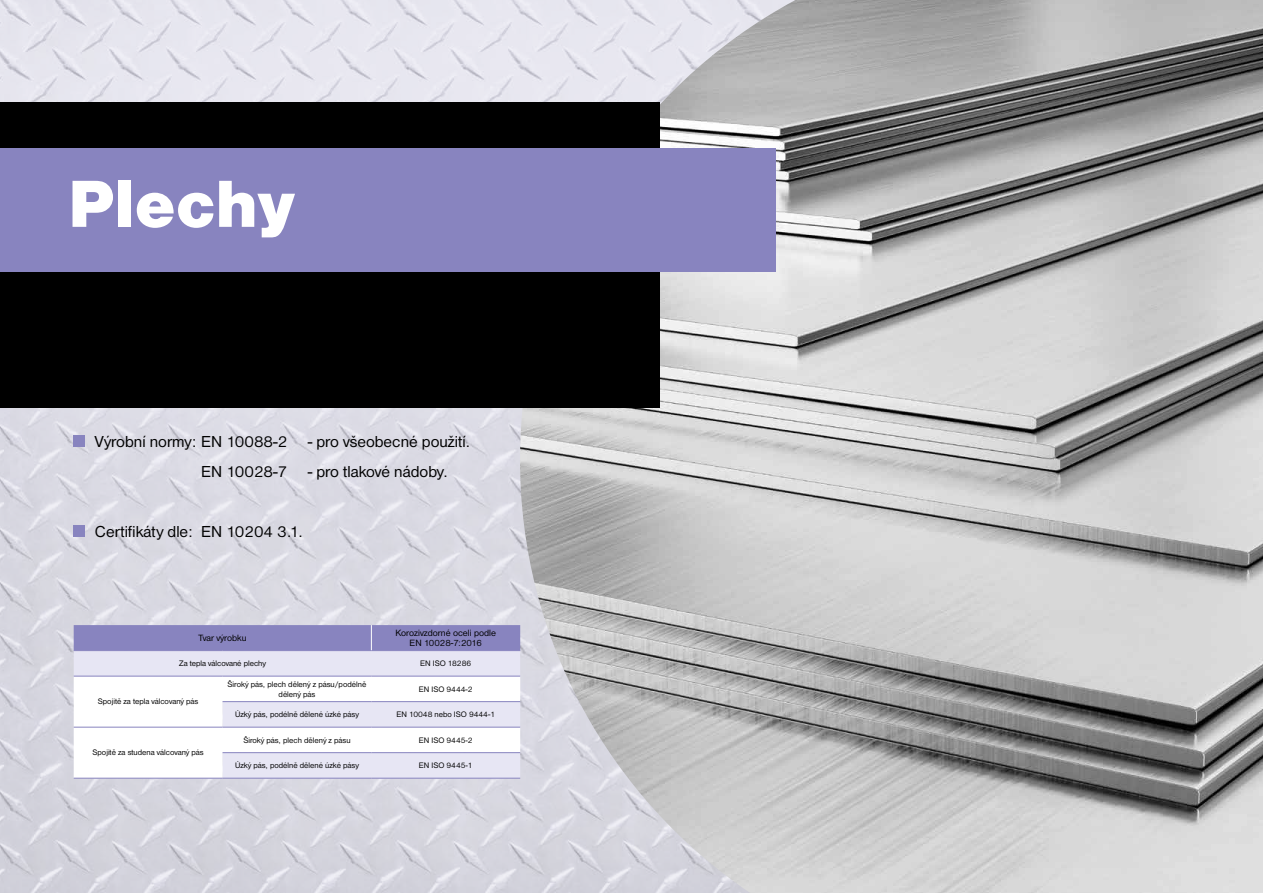
<style>
.page{position:relative;width:1263px;height:893px;background:#fff}
.page>*{position:absolute;margin:0;border:0;box-sizing:border-box;transform-origin:0 0}
.t1{font:69px "Nimbus Sans DOT Blac";color:#fff}
.t2{font:16.5px/30px "Nimbus Sans DOT";color:#000}
.t3{font:9.45px/10.5px "Nimbus Sans DOT";color:#000;text-align:center}
.t4{font:8.25px/9.9px "Nimbus Sans DOT";color:#000;text-align:center}
</style>
<div class="page">
<svg style="left:0;top:0;width:520px;height:893px;background:#dadae3"></svg>
<img style="left:520px;top:0;width:743px;height:893px">
<div style="left:0;top:102px;width:659px;height:305px;background:#000"></div>
<div style="left:0;top:149px;width:775px;height:123px;background:#8884bf"></div>
<svg style="left:74px;top:651px;width:446px;height:25px;background:#e5e4f2"></svg>
<svg style="left:74px;top:677px;width:446px;height:101px"></svg>
<hr style="left:74px;top:676px;width:149px;height:1px;background:#8884bf">
<hr style="left:223px;top:676px;width:148px;height:1px;background:#8884bf">
<hr style="left:371px;top:676px;width:149px;height:1px;background:#8884bf">
<hr style="left:223px;top:701px;width:148px;height:1px;background:#8884bf">
<hr style="left:371px;top:701px;width:149px;height:1px;background:#8884bf">
<hr style="left:74px;top:727px;width:149px;height:1px;background:#8884bf">
<hr style="left:223px;top:727px;width:148px;height:1px;background:#8884bf">
<hr style="left:371px;top:727px;width:149px;height:1px;background:#8884bf">
<hr style="left:223px;top:752px;width:148px;height:1px;background:#8884bf">
<hr style="left:371px;top:752px;width:149px;height:1px;background:#8884bf">
<hr style="left:74px;top:778px;width:149px;height:1px;background:#8884bf">
<hr style="left:223px;top:778px;width:148px;height:1px;background:#8884bf">
<hr style="left:371px;top:778px;width:149px;height:1px;background:#8884bf">
<div style="left:74px;top:625px;width:446px;height:26px;background:#8884bf"></div>
<hr style="left:74px;top:650px;width:149px;height:1px;background:#8884bf">
<hr style="left:223px;top:650px;width:148px;height:1px;background:#8884bf">
<div style="left:74px;top:436px;width:11px;height:11px;background:#8884bf"></div>
<div style="left:74px;top:526px;width:11px;height:11px;background:#8884bf"></div>
<h1 class="t1" style="left:68px;top:164px;width:228px">Plechy</h1>
<h2 class="t2" style="left:201px;top:427px;width:271px;text-indent:-106px">Výrobní normy: EN 10088-2 - pro všeobecné použití.<br>EN 10028-7 - pro tlakové nádoby.</h2>
<h2 class="t2" style="left:95px;top:517px;width:210px">Certifikáty dle: EN 10204 3.1.</h2>
<p class="t3" style="left:199px;top:633px;width:49px">Tvar výrobku</p>
<p class="t3" style="left:396px;top:627px;width:102px">Korozivzdorné oceli podle<br>EN 10028-7:2016</p>
<p class="t4" style="left:179px;top:658px;width:88px">Za tepla válcované plechy</p>
<p class="t4" style="left:420px;top:658px;width:53px">EN ISO 18286</p>
<p class="t4" style="left:98px;top:697px;width:102px">Spojitě za tepla válcovaný pás</p>
<p class="t4" style="left:228px;top:679px;width:140px">Široký pás, plech dělený z pásu/podélně dělený pás</p>
<p class="t4" style="left:419px;top:684px;width:55px">EN ISO 9444-2</p>
<p class="t4" style="left:235px;top:709px;width:125px">Úzký pás, podélně dělené úzké pásy</p>
<p class="t4" style="left:396px;top:709px;width:100px">EN 10048 nebo ISO 9444-1</p>
<p class="t4" style="left:93px;top:748px;width:113px">Spojitě za studena válcovaný pás</p>
<p class="t4" style="left:243px;top:735px;width:109px">Široký pás, plech dělený z pásu</p>
<p class="t4" style="left:419px;top:735px;width:55px">EN ISO 9445-2</p>
<p class="t4" style="left:235px;top:761px;width:125px">Úzký pás, podélně dělené úzké pásy</p>
<p class="t4" style="left:419px;top:761px;width:55px">EN ISO 9445-1</p>
</div>
